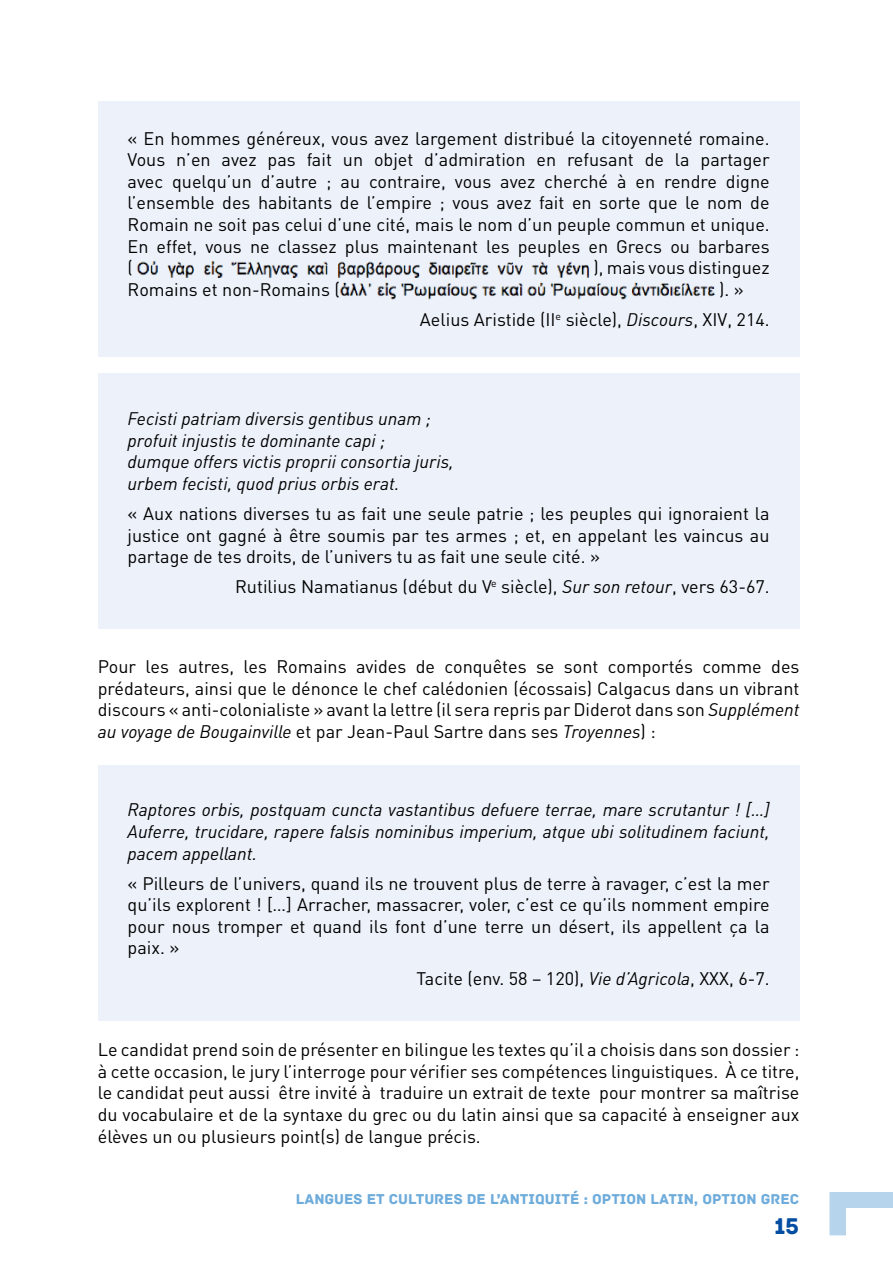
<style>
.page{position:relative;width:893px;height:1263px;background:#fff}
.page>*{position:absolute;margin:0;border:0;box-sizing:border-box;transform-origin:0 0}
.t1{font:24px "Archive";color:#034ea2}
.t2{font:18px/21.6px "DIN Pro";color:#000;text-align:justify}
.t3{font:italic 18px/21.6px "DIN Pro";color:#000}
.t4{font:15px "Archive";color:#6eacdb}
.s1{font-style:italic}
</style>
<div class="page">
<svg style="left:829px;top:1192px;width:64px;height:44px"></svg>
<div style="left:98px;top:765px;width:701px;height:256px;background:#edf2fa"></div>
<div style="left:98px;top:373px;width:701px;height:256px;background:#edf2fa"></div>
<div style="left:98px;top:101px;width:701px;height:256px;background:#edf2fa"></div>
<img style="left:136px;top:261px;width:454px;height:17px">
<img style="left:340px;top:282px;width:375px;height:18px">
<p class="t2" style="left:128px;top:127px;width:644px">« En hommes généreux, vous avez largement distribué la citoyenneté romaine.<br>Vous n’en avez pas fait un objet d’admiration en refusant de la partager avec quelqu’un d’autre ; au contraire, vous avez cherché à en rendre digne l’ensemble des habitants de l’empire ; vous avez fait en sorte que le nom de Romain ne soit pas celui d’une cité, mais le nom d’un peuple commun et unique.<br>En effet, vous ne classez plus maintenant les peuples en Grecs ou barbares (</p>
<p class="t2" style="left:593px;top:256px;width:178px">), mais vous distinguez</p>
<p class="t2" style="left:128px;top:278px;width:214px">Romains et non-Romains (</p>
<p class="t2" style="left:420px;top:274px;width:351px;line-height:30.2px;text-indent:299px">). »<br>Aelius Aristide (II<sup>e</sup> siècle), <span class="s1">Discours</span>, XIV, 214.</p>
<p class="t3" style="left:128px;top:407px;width:328px">Fecisti patriam diversis gentibus unam ; profuit injustis te dominante capi ;<br>dumque offers victis proprii consortia juris, urbem fecisti, quod prius orbis erat.</p>
<p class="t2" style="left:128px;top:502px;width:644px">« Aux nations diverses tu as fait une seule patrie ; les peuples qui ignoraient la justice ont gagné à être soumis par tes armes ; et, en appelant les vaincus au partage de tes droits, de l’univers tu as fait une seule cité. »</p>
<p class="t2" style="left:235px;top:575px;width:536px">Rutilius Namatianus (début du V<sup>e</sup> siècle), <span class="s1">Sur son retour</span>, vers 63-67.</p>
<p class="t2" style="left:98px;top:656px;width:703px">Pour les autres, les Romains avides de conquêtes se sont comportés comme des prédateurs, ainsi que le dénonce le chef calédonien (écossais) Calgacus dans un vibrant discours « anti-colonialiste » avant la lettre (il sera repris par Diderot dans son <span class="s1">Supplément au voyage de Bougainville</span> et par Jean-Paul Sartre dans ses <span class="s1">Troyennes</span>) :</p>
<p class="t3" style="left:128px;top:799px;width:644px;text-align:justify">Raptores orbis, postquam cuncta vastantibus defuere terrae, mare scrutantur ! […] Auferre, trucidare, rapere falsis nominibus imperium, atque ubi solitudinem faciunt, pacem appellant.</p>
<p class="t2" style="left:128px;top:872px;width:643px">« Pilleurs de l’univers, quand ils ne trouvent plus de terre à ravager, c’est la mer qu’ils explorent ! […] Arracher, massacrer, voler, c’est ce qu’ils nomment empire pour nous tromper et quand ils font d’une terre un désert, ils appellent ça la paix. »</p>
<p class="t2" style="left:416px;top:967px;width:355px">Tacite (env. 58 – 120), <span class="s1">Vie d’Agricola</span>, XXX, 6-7.</p>
<p class="t2" style="left:98px;top:1038px;width:703px">Le candidat prend soin de présenter en bilingue les textes qu’il a choisis dans son dossier : à cette occasion, le jury l’interroge pour vérifier ses compétences linguistiques. À ce titre, le candidat peut aussi être invité à traduire un extrait de texte pour montrer sa maîtrise du vocabulaire et de la syntaxe du grec ou du latin ainsi que sa capacité à enseigner aux élèves un ou plusieurs point(s) de langue précis.</p>
<p class="t4" style="left:296px;top:1190px;width:505px">LANGUES ET CULTURES DE L’ANTIQUITÉ : OPTION LATIN, OPTION GREC</p>
<h1 class="t1" style="left:774px;top:1212px;width:27px">15</h1>
</div>
